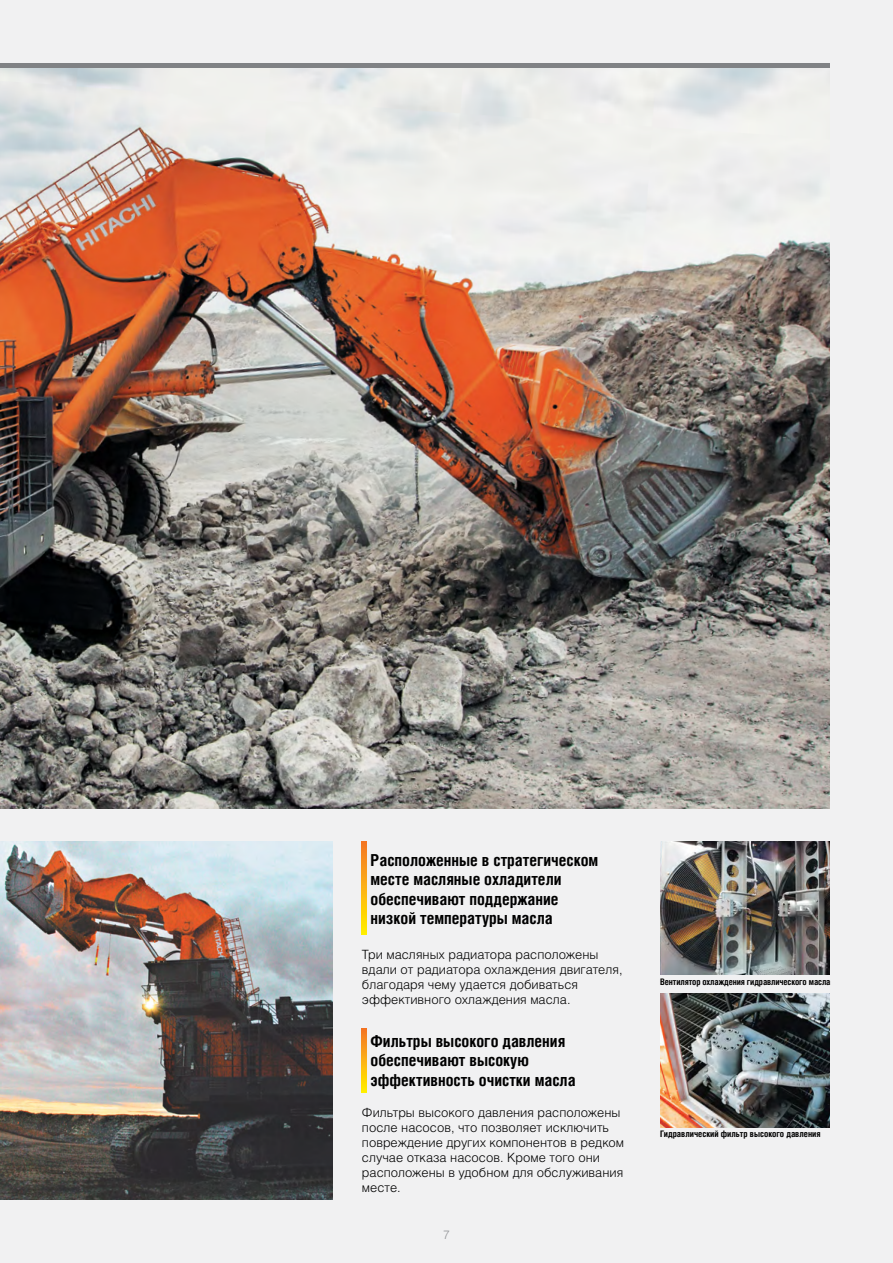
<style>
.page{position:relative;width:893px;height:1263px;background:#f1f1f2}
.page>*{position:absolute;margin:0;border:0;box-sizing:border-box;transform-origin:0 0}
.t1{font:700 16.5px/19.5px "Helios Cond C";color:#000}
.t2{font:12.75px/15px "Helios Light C";color:#000}
.t3{font:12px "Helios Light C";color:#939598}
.t4{font:700 9px "Helios Cond C";letter-spacing:-.01em;color:#000}
</style>
<div class="page">
<img style="left:0;top:68px;width:829px;height:741px">
<hr style="left:0;top:64px;width:829px;height:4px;background:#808285">
<svg style="left:362px;top:841px;width:4px;height:94px"></svg>
<svg style="left:362px;top:1029px;width:4px;height:63px"></svg>
<img style="left:660px;top:841px;width:169px;height:134px">
<img style="left:660px;top:994px;width:169px;height:133px">
<img style="left:0;top:841px;width:332px;height:358px">
<p class="t1" style="left:370px;top:850px;width:229px">Расположенные в стратегическом месте масляные охладители обеспечивают поддержание низкой температуры масла</p>
<p class="t2" style="left:362px;top:947px;width:262px">Три масляных радиатора расположены вдали от радиатора охлаждения двигателя, благодаря чему удается добиваться эффективного охлаждения масла.</p>
<p class="t1" style="left:370px;top:1031px;width:207px">Фильтры высокого давления обеспечивают высокую эффективность очистки масла</p>
<p class="t2" style="left:362px;top:1104px;width:264px">Фильтры высокого давления расположены после насосов, что позволяет исключить повреждение других компонентов в редком случае отказа насосов. Кроме того они расположены в удобном для обслуживания месте.</p>
<p class="t3" style="left:443px;top:1228px;width:8px">7</p>
<p class="t4" style="left:660px;top:976px;width:172px">Вентилятор охлаждения гидравлического масла</p>
<p class="t4" style="left:660px;top:1129px;width:162px">Гидравлический фильтр высокого давления</p>
</div>
